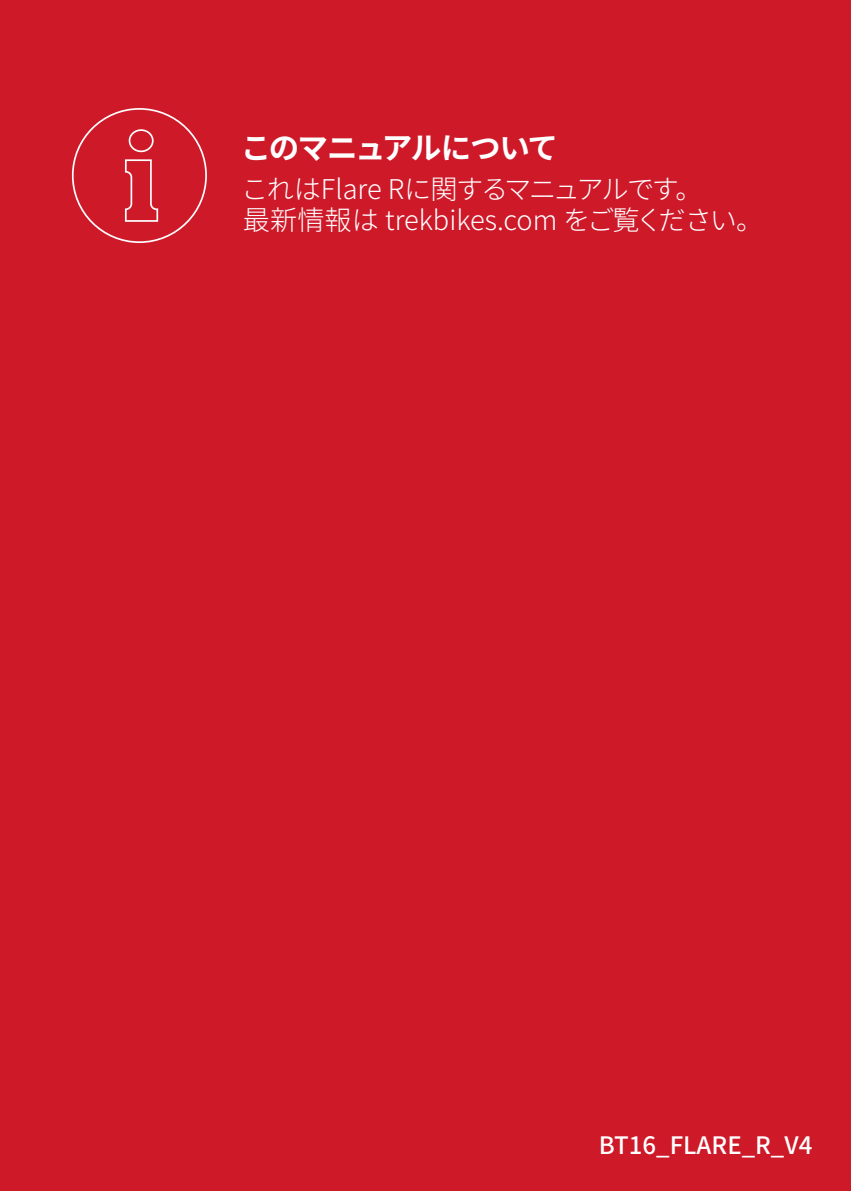
<style>
.page{position:relative;width:851px;height:1191px;background:#fff}
.page>*{position:absolute;margin:0;border:0;box-sizing:border-box;transform-origin:0 0}
.English--About_this{font:700 30.8px "Source Han Sans JP";letter-spacing:-.06em;color:#fff}
.English--About_this-2{font:300 27.2px "Source Han Sans JP";letter-spacing:-.015em;color:#fff}
.English--About_this-3{font:300 27.2px "Source Han Sans JP";letter-spacing:-.05em;color:#fff}
.English--About_this-4{font:500 24px "Source Han Sans JP";color:#fff}
</style>
<div class="page">
<div style="left:0;top:0;width:850px;height:1191px;background:#ce1929"></div>
<svg style="left:71px;top:108px;width:136px;height:135px"></svg>
<p class="English--About_this" style="left:241px;top:130px;width:319px">このマニュアルについて</p>
<p class="English--About_this-3" style="left:241px;top:174px;width:463px">これはFlare Rに関するマニュアルです。</p>
<p class="English--About_this-2" style="left:243px;top:204px;width:522px">最新情報は trekbikes.com をご覧ください。</p>
<p class="English--About_this-4" style="left:598px;top:1131px;width:215px">BT16_FLARE_R_V4</p>
</div>
